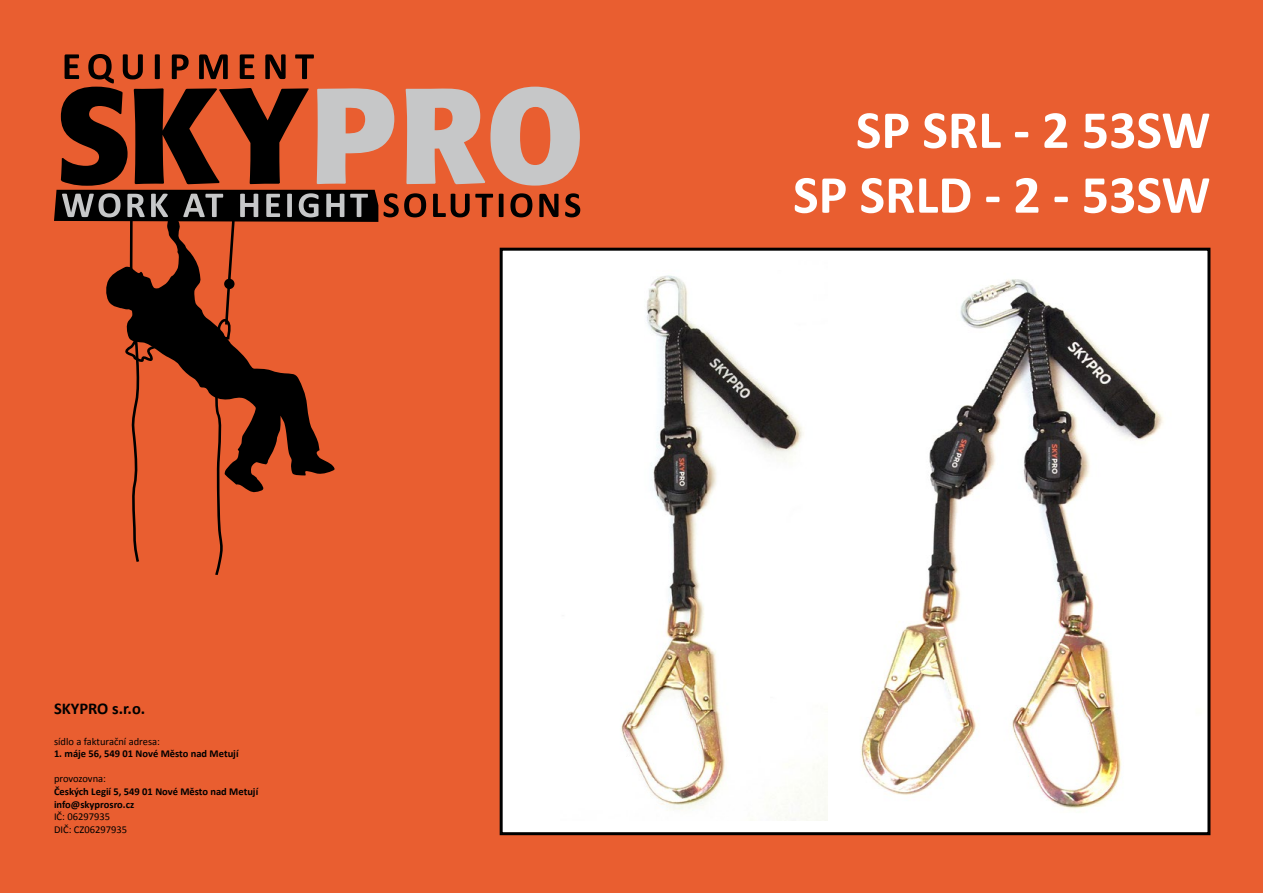
<style>
.page{position:relative;width:1263px;height:893px;background:#e95e30}
.page>*{position:absolute;margin:0;border:0;box-sizing:border-box;transform-origin:0 0}
.t1{font:700 54px/64.8px "Calibri";color:#fff;text-align:right}
.t2{font:700 16.5px "Calibri";color:#000}
.t3{font:700 10.5px/12.6px "Calibri";color:#000}
.t4{font:10.5px/12.6px "Calibri";color:#000}
</style>
<div class="page">
<svg style="left:54px;top:54px;width:526px;height:521px"></svg>
<div style="left:501px;top:249px;width:708px;height:585px;background:#fff"></div>
<img style="left:827px;top:279px;width:336px;height:542px">
<div style="left:500px;top:248px;width:710px;height:587px;border:3px solid #000"></div>
<img style="left:620px;top:275px;width:207px;height:546px">
<h2 class="t2" style="left:54px;top:698px;width:93px">SKYPRO s.r.o.</h2>
<p class="t4" style="left:54px;top:735px;width:108px">sídlo a fakturační adresa:</p>
<p class="t3" style="left:54px;top:747px;width:186px">1. máje 56, 549 01 Nové Město nad Metují</p>
<p class="t4" style="left:54px;top:773px;width:54px">provozovna:</p>
<p class="t3" style="left:54px;top:785px;width:206px">Českých Legií 5, 549 01 Nové Město nad Metují info@skyprosro.cz</p>
<p class="t4" style="left:54px;top:810px;width:74px">IČ: 06297935<br>DIČ: CZ06297935</p>
<h1 class="t1" style="left:793px;top:98px;width:419px">SP SRL - 2 53SW<br>SP SRLD - 2 - 53SW</h1>
</div>
